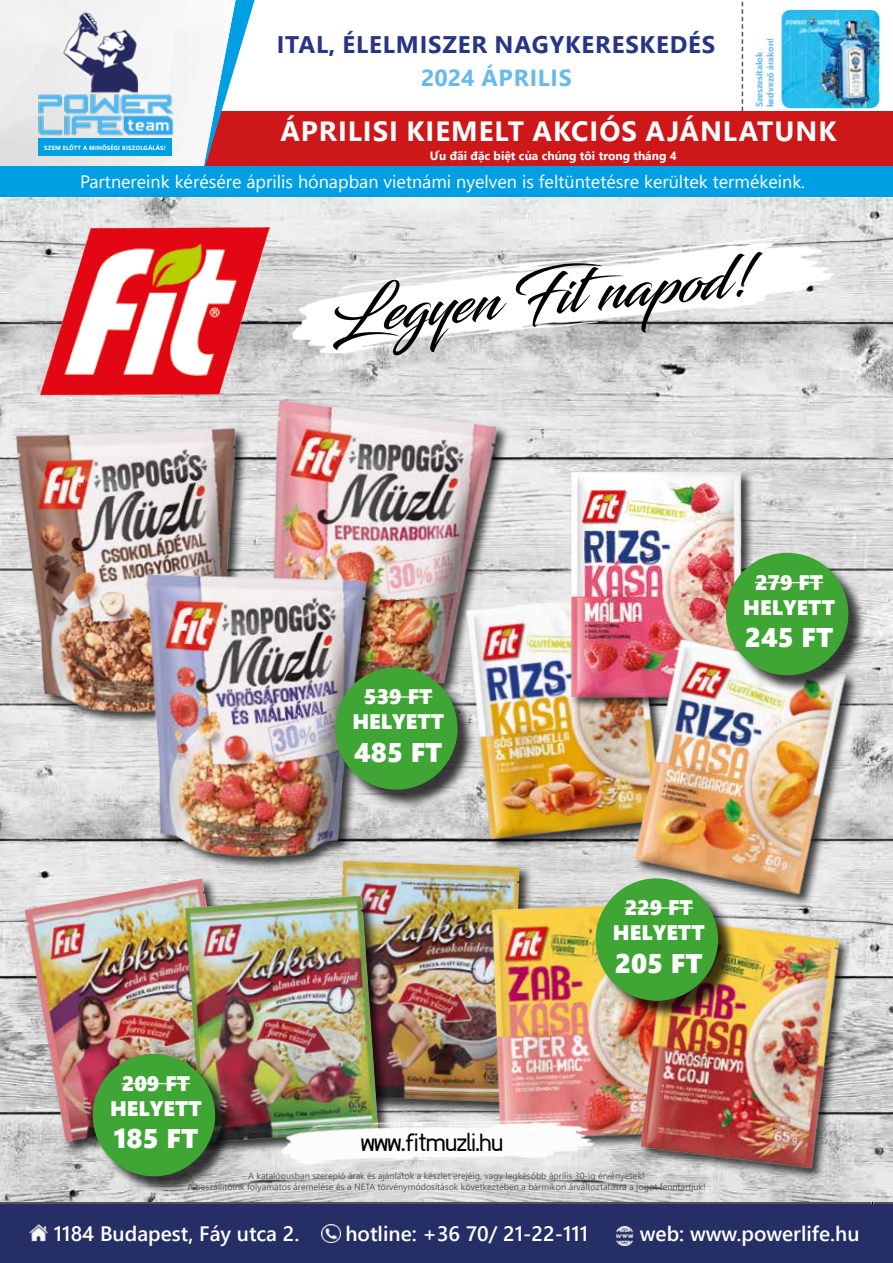
<style>
.page{position:relative;width:893px;height:1263px;background:#fff}
.page>*{position:absolute;margin:0;border:0;box-sizing:border-box;transform-origin:0 0}
.t1{font:58.05px "Blacksword";color:#000}
.t2{font:700 27.75px "Segoe UI";letter-spacing:.035em;color:#fff}
.t3{font:27px "Segoe UI Black";color:#fff}
.t4{font:25.2px "Fineness";letter-spacing:-.005em;color:#000}
.t5{font:700 24px "Segoe UI";letter-spacing:.035em;color:#283583}
.t6{font:700 23.25px "Segoe UI";letter-spacing:.035em;color:#67bae9}
.t7{font:21px/25.2px "Segoe UI Black";color:#fff;text-align:center}
.t8{font:600 20.85px "Segoe UI";color:#fff}
.t9{font:18px "Segoe UI";color:#fff}
.t10{font:700 12px "Segoe UI";color:#fff}
.t11{font:9px/10.8px "Segoe UI";color:#565352;text-align:center}
.t12{font:700 9px/10.8px "Segoe UI";color:#67bae9}
.t13{font:700 6px "Segoe UI";letter-spacing:.035em;color:#fff}
</style>
<div class="page">
<div style="left:187px;top:112px;width:706px;height:56px;background:#cd1719"></div>
<img style="left:0;top:0;width:236px;height:166px">
<img style="left:37px;top:6px;width:140px;height:133px">
<div style="left:39px;top:138px;width:133px;height:18px;background:#009fe3"></div>
<div style="left:0;top:1204px;width:893px;height:59px;background:#252f65"></div>
<img style="left:29px;top:1224px;width:18px;height:18px">
<img style="left:616px;top:1227px;width:18px;height:18px">
<img style="left:322px;top:1224px;width:18px;height:19px">
<svg style="left:742px;top:1px;width:1px;height:110px"></svg>
<img style="left:782px;top:10px;width:97px;height:98px">
<div style="left:0;top:166px;width:893px;height:33px;background:#009fe3"></div>
<img style="left:0;top:198px;width:893px;height:1003px">
<img style="left:0;top:395px;width:203px;height:341px">
<img style="left:203px;top:374px;width:317px;height:293px">
<img style="left:110px;top:544px;width:288px;height:339px">
<div style="left:23px;top:876px;width:233px;height:279px;background:#000;opacity:.75"></div>
<img style="left:24px;top:878px;width:219px;height:264px">
<img style="left:335px;top:860px;width:137px;height:223px">
<div style="left:184px;top:893px;width:208px;height:263px;background:#000;opacity:.75"></div>
<img style="left:185px;top:895px;width:194px;height:248px">
<img style="left:472px;top:906px;width:149px;height:247px">
<div style="left:639px;top:917px;width:213px;height:264px;background:#000;opacity:.75"></div>
<img style="left:621px;top:968px;width:242px;height:204px">
<img style="left:399px;top:539px;width:158px;height:367px">
<img style="left:506px;top:421px;width:288px;height:339px">
<img style="left:557px;top:577px;width:336px;height:391px">
<img style="left:5px;top:198px;width:319px;height:261px">
<img style="left:287px;top:216px;width:550px;height:158px">
<img style="left:277px;top:1083px;width:322px;height:118px">
<div style="left:337px;top:669px;width:139px;height:139px;background:#000;opacity:.75"></div>
<div style="left:335px;top:667px;width:123px;height:123px;background:#3fa535;border-radius:50%"></div>
<hr style="left:364px;top:696px;width:68px;height:2px;background:#fff">
<div style="left:728px;top:555px;width:139px;height:139px;background:#000;opacity:.75"></div>
<div style="left:726px;top:553px;width:122px;height:122px;background:#3fa535;border-radius:50%"></div>
<hr style="left:755px;top:582px;width:68px;height:1px;background:#fff">
<div style="left:95px;top:1056px;width:139px;height:139px;background:#000;opacity:.75"></div>
<div style="left:93px;top:1054px;width:122px;height:122px;background:#3fa535;border-radius:50%"></div>
<hr style="left:122px;top:1083px;width:68px;height:1px;background:#fff">
<div style="left:598px;top:880px;width:139px;height:139px;background:#000;opacity:.75"></div>
<div style="left:596px;top:878px;width:122px;height:123px;background:#3fa535;border-radius:50%"></div>
<hr style="left:625px;top:907px;width:68px;height:2px;background:#fff">
<h3 class="t5" style="left:277px;top:22px;width:440px">ITAL, ÉLELMISZER NAGYKERESKEDÉS</h3>
<h3 class="t6" style="left:421px;top:56px;width:152px">2024 ÁPRILIS</h3>
<p class="t12" style="left:753px;top:107px;width:71px;rotate:-90deg">Szeszesitalok kedvező árakon!</p>
<h2 class="t2" style="left:280px;top:105px;width:558px">ÁPRILISI KIEMELT AKCIÓS AJÁNLATUNK</h2>
<p class="t13" style="left:44px;top:142px;width:123px">SZEM ELŐTT A MINŐSÉGI KISZOLGÁLÁS!</p>
<h3 class="t10" style="left:430px;top:144px;width:248px">Ưu đãi đặc biệt của chúng tôi trong tháng 4</h3>
<h3 class="t9" style="left:80px;top:165px;width:727px">Partnereink kérésére április hónapban vietnámi nyelven is feltüntetésre kerültek termékeink.</h3>
<h1 class="t1" style="left:326px;top:279px;width:428px;rotate:-5deg">Legyen Fit napod!</h1>
<h3 class="t7" style="left:352px;top:683px;width:93px">539 FT<br>HELYETT</h3>
<h3 class="t3" style="left:354px;top:732px;width:90px">485 FT</h3>
<h3 class="t7" style="left:743px;top:568px;width:93px">279 FT<br>HELYETT</h3>
<h3 class="t3" style="left:745px;top:618px;width:90px">245 FT</h3>
<h3 class="t7" style="left:613px;top:894px;width:93px">229 FT<br>HELYETT</h3>
<h3 class="t3" style="left:615px;top:943px;width:89px">205 FT</h3>
<h3 class="t7" style="left:110px;top:1069px;width:93px">209 FT<br>HELYETT</h3>
<h3 class="t3" style="left:114px;top:1119px;width:86px">185 FT</h3>
<h3 class="t4" style="left:361px;top:1128px;width:144px">www.fitmuzli.hu</h3>
<p class="t11" style="left:187px;top:1169px;width:520px">A katalógusban szereplő árak és ajánlatok a készlet erejéig, vagy legkésőbb április 30-ig érvényesek!<br>A beszállítóink folyamatos áremelése és a NETA törvénymódosítások következtében a bármikori árváltoztatásra a jogot fenntartjuk!</p>
<h3 class="t8" style="left:54px;top:1213px;width:247px">1184 Budapest, Fáy utca 2.</h3>
<h3 class="t8" style="left:345px;top:1213px;width:244px">hotline: +36 70/ 21-22-111</h3>
<h3 class="t8" style="left:640px;top:1213px;width:221px">web: www.powerlife.hu</h3>
</div>
